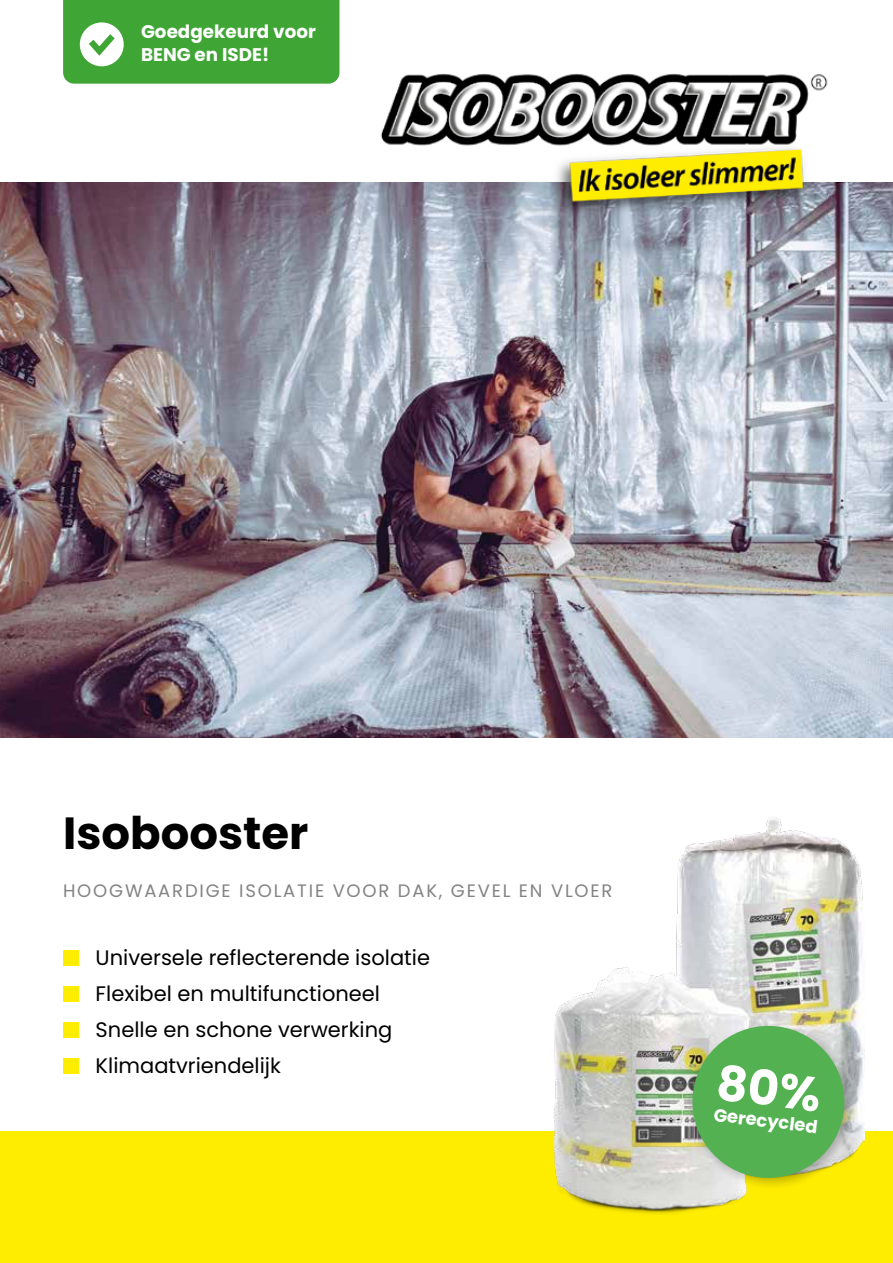
<style>
.page{position:relative;width:893px;height:1263px;background:#fff}
.page>*{position:absolute;margin:0;border:0;box-sizing:border-box;transform-origin:0 0}
.t1{font:700 45px "Poppins";color:#000}
.t2{font:21px/36px "Poppins";color:#000}
.t3{font:700 18.3px/23.5px "Poppins";color:#fff}
.t4{font:18px "Poppins";letter-spacing:.1em;color:#838384}
.t5{font:700 17.85px "Poppins";color:#fff}
</style>
<div class="page">
<img style="left:0;top:183px;width:893px;height:555px">
<img style="left:371px;top:73px;width:466px;height:144px">
<div style="left:0;top:1132px;width:893px;height:131px;background:#ffed00"></div>
<img style="left:553px;top:817px;width:311px;height:397px">
<div style="left:63px;top:986px;width:15px;height:15px;background:#ffed00"></div>
<div style="left:63px;top:950px;width:15px;height:15px;background:#ffed00"></div>
<div style="left:63px;top:1022px;width:15px;height:16px;background:#ffed00"></div>
<div style="left:63px;top:1059px;width:15px;height:15px;background:#ffed00"></div>
<svg style="left:63px;top:0;width:276px;height:84px;background:#4baa41"></svg>
<div style="left:686px;top:1020px;width:171px;height:171px;background:#000;opacity:.25"></div>
<svg style="left:688px;top:1021px;width:161px;height:161px;background:#78b96a"></svg>
<p class="t3" style="left:141px;top:20px;width:176px">Goedgekeurd voor<br>BENG en ISDE!</p>
<h1 class="t1" style="left:63px;top:807px;width:247px">Isobooster</h1>
<p class="t4" style="left:63px;top:880px;width:551px">HOOGWAARDIGE ISOLATIE VOOR DAK, GEVEL EN VLOER</p>
<p class="t2" style="left:96px;top:940px;width:336px">Universele reflecterende isolatie<br>Flexibel en multifunctioneel<br>Snelle en schone verwerking<br>Klimaatvriendelijk</p>
<p class="t5" style="left:715px;top:1104px;width:106px;rotate:7deg">Gerecycled</p>
</div>
